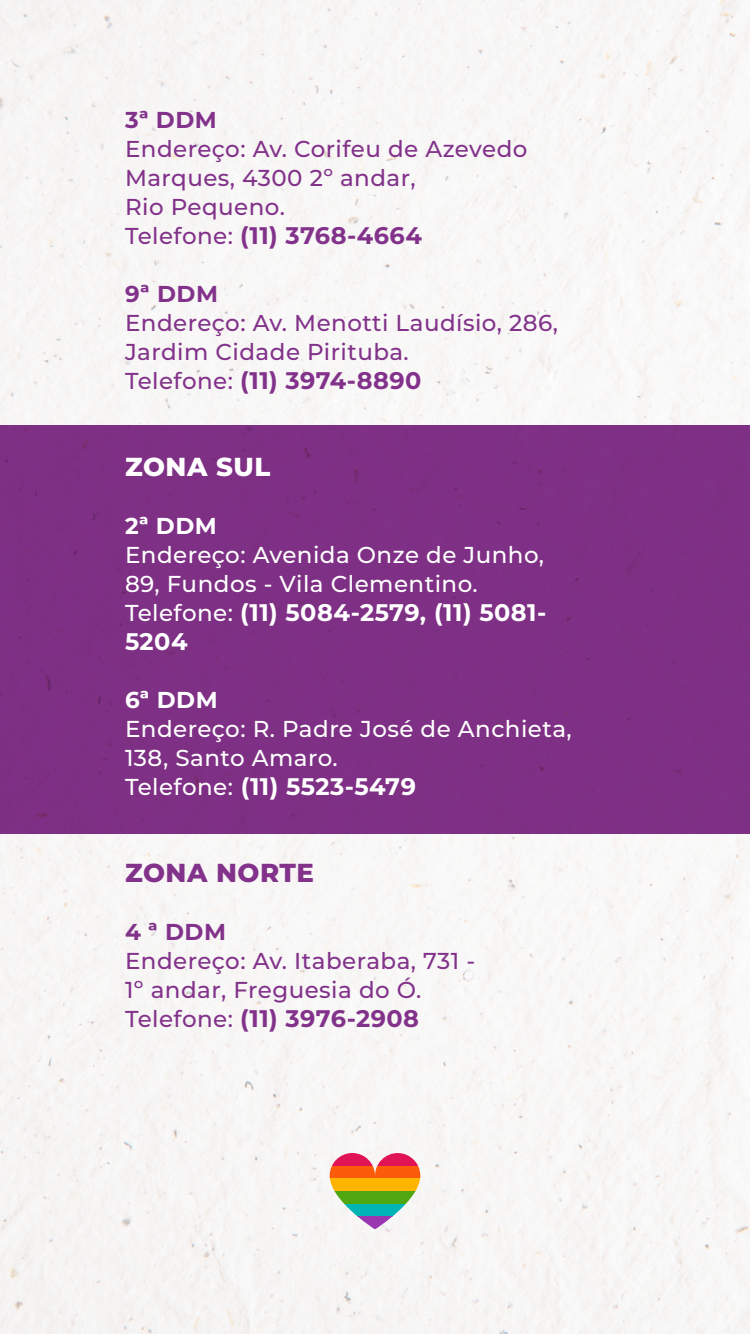
<style>
.page{position:relative;width:750px;height:1334px;background:#fff}
.page>*{position:absolute;margin:0;border:0;box-sizing:border-box;transform-origin:0 0}
.t1{font:800 26px "Montserrat";letter-spacing:.02em;color:#82328a}
.t2{font:800 26px "Montserrat";letter-spacing:.02em;color:#fff}
.t3{font:700 24px "Montserrat";letter-spacing:.02em;color:#82328a}
.t4{font:700 24px/29px "Montserrat";letter-spacing:.02em;color:#fff}
.t5{font:500 23px/29px "Montserrat";letter-spacing:.02em;color:#82328a}
.t6{font:500 23px/29px "Montserrat";letter-spacing:.02em;color:#fff}
.t7{font:700 23px "Montserrat";letter-spacing:.02em;color:#82328a}
.t8{font:700 23px "Montserrat";letter-spacing:.02em;color:#fff}
.s1{font-weight:500;font-size:23px}
</style>
<div class="page">
<img style="left:0;top:0;width:750px;height:1334px">
<svg style="left:330px;top:1153px;width:90px;height:13px"></svg>
<div style="left:330px;top:1166px;width:90px;height:12px;background:#fc5c0a"></div>
<div style="left:330px;top:1178px;width:90px;height:13px;background:#ffb500"></div>
<svg style="left:330px;top:1191px;width:90px;height:13px"></svg>
<svg style="left:330px;top:1204px;width:90px;height:13px"></svg>
<svg style="left:330px;top:1217px;width:90px;height:12px"></svg>
<p class="t7" style="left:125px;top:104px;width:93px">3ª DDM</p>
<p class="t5" style="left:125px;top:134px;width:404px">Endereço: Av. Corifeu de Azevedo<br>Marques, 4300 2º andar,<br>Rio Pequeno.</p>
<p class="t3" style="left:125px;top:219px;width:298px"><span class="s1">Telefone:</span> (11) 3768-4664</p>
<p class="t7" style="left:125px;top:278px;width:94px">9ª DDM</p>
<p class="t5" style="left:125px;top:308px;width:435px">Endereço: Av. Menotti Laudísio, 286,<br>Jardim Cidade Pirituba.</p>
<p class="t3" style="left:125px;top:364px;width:298px"><span class="s1">Telefone:</span> (11) 3974-8890</p>
<p class="t2" style="left:125px;top:448px;width:147px">ZONA SUL</p>
<p class="t8" style="left:125px;top:510px;width:93px">2ª DDM</p>
<p class="t6" style="left:125px;top:540px;width:421px">Endereço: Avenida Onze de Junho,<br>89, Fundos - Vila Clementino.</p>
<p class="t4" style="left:125px;top:597px;width:423px"><span class="s1">Telefone:</span> (11) 5084-2579, (11) 5081-<br>5204</p>
<p class="t8" style="left:125px;top:684px;width:94px">6ª DDM</p>
<p class="t6" style="left:125px;top:714px;width:448px">Endereço: R. Padre José de Anchieta,<br>138, Santo Amaro.</p>
<p class="t4" style="left:125px;top:771px;width:292px"><span class="s1">Telefone:</span> (11) 5523-5479</p>
<p class="t1" style="left:125px;top:854px;width:191px">ZONA NORTE</p>
<p class="t7" style="left:125px;top:916px;width:103px">4 ª DDM</p>
<p class="t5" style="left:125px;top:946px;width:352px">Endereço: Av. Itaberaba, 731 -<br>1º andar, Freguesia do Ó.</p>
<p class="t3" style="left:125px;top:1002px;width:296px"><span class="s1">Telefone:</span> (11) 3976-2908</p>
</div>
